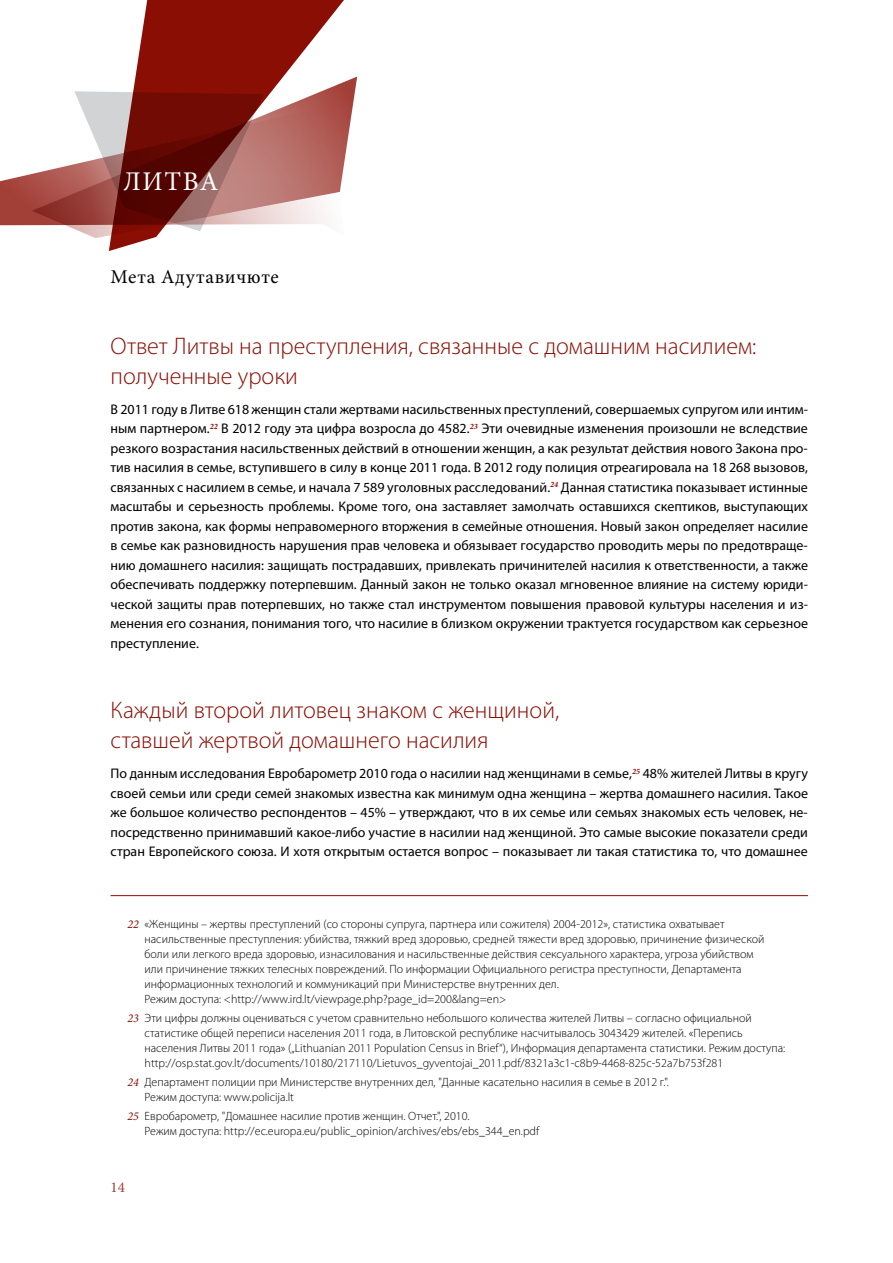
<style>
.page{position:relative;width:893px;height:1263px;background:#fff}
.page>*{position:absolute;margin:0;border:0;box-sizing:border-box;transform-origin:0 0}
.t1{font:27px "Minion Pro";letter-spacing:.06em;color:#fff}
.t2{font:300 24px/30px "Myriad Pro";color:#8b0e04}
.t3{font:19.5px "Minion Pro";letter-spacing:.035em;color:#000}
.t4{font:15px "Minion Pro";color:#a23f36}
.t5{font:13.95px/19.5px "Myriad Pro";color:#000;text-align:justify}
.t6{font:300 12px/15px "Myriad Pro";color:#000}
.s1{font-family:"Minion Pro";font-weight:400;font-style:italic;color:#8b0e04}
</style>
<div class="page">
<svg style="left:109px;top:0;width:249px;height:251px;fill:#8b0e04"></svg>
<svg style="left:0;top:104px;width:344px;height:132px"></svg>
<svg style="left:74px;top:91px;width:190px;height:140px;background:#93524e"></svg>
<hr style="left:111px;top:895px;width:697px;height:1px;background:#8b0e04">
<h1 class="t1" style="left:123px;top:163px;width:96px">ЛИТВА</h1>
<h3 class="t3" style="left:111px;top:264px;width:170px">Мета Адутавичюте</h3>
<h2 class="t2" style="left:111px;top:331px;width:647px">Ответ Литвы на преступления, связанные с домашним насилием: полученные уроки</h2>
<p class="t5" style="left:111px;top:399px;width:699px">В 2011 году в Литве 618 женщин стали жертвами насильственных преступлений, совершаемых супругом или интим&shy;ным партнером.<sup>22</sup> В 2012 году эта цифра возросла до 4582.<sup>23</sup> Эти очевидные изменения произошли не вследствие резкого возрастания насильственных действий в отношении женщин, а как результат действия нового Закона про&shy;тив насилия в семье, вступившего в силу в конце 2011 года. В 2012 году полиция отреагировала на 18 268 вызовов, связанных с насилием в семье, и начала 7 589 уголовных расследований.<sup>24</sup> Данная статистика показывает истинные масштабы и серьезность проблемы. Кроме того, она заставляет замолчать оставшихся скептиков, выступающих против закона, как формы неправомерного вторжения в семейные отношения. Новый закон определяет насилие в семье как разновидность нарушения прав человека и обязывает государство проводить меры по предотвраще&shy;нию домашнего насилия: защищать пострадавших, привлекать причинителей насилия к ответственности, а также обеспечивать поддержку потерпевшим. Данный закон не только оказал мгновенное влияние на систему юриди&shy;ческой защиты прав потерпевших, но также стал инструментом повышения правовой культуры населения и из&shy;менения его сознания, понимания того, что насилие в близком окружении трактуется государством как серьезное преступление.</p>
<h2 class="t2" style="left:111px;top:696px;width:450px">Каждый второй литовец знаком с женщиной, ставшей жертвой домашнего насилия</h2>
<p class="t5" style="left:111px;top:764px;width:699px">По данным исследования Евробарометр 2010 года о насилии над женщинами в семье,<sup>25</sup> 48% жителей Литвы в кругу своей семьи или среди семей знакомых известна как минимум одна женщина – жертва домашнего насилия. Такое же большое количество респондентов – 45% – утверждают, что в их семье или семьях знакомых есть человек, не&shy;посредственно принимавший какое-либо участие в насилии над женщиной. Это самые высокие показатели среди стран Европейского союза. И хотя открытым остается вопрос – показывает ли такая статистика то, что домашнее</p>
<p class="t6" style="left:145px;top:916px;width:621px;text-indent:-17px"><span class="s1">22</span> «Женщины – жертвы преступлений (со стороны супруга, партнера или сожителя) 2004-2012», статистика охватывает насильственные преступления: убийства, тяжкий вред здоровью, средней тяжести вред здоровью, причинение физической боли или легкого вреда здоровью, изнасилования и насильственные действия сексуального характера, угроза убийством или причинение тяжких телесных повреждений. По информации Официального регистра преступности, Департамента информационных технологий и коммуникаций при Министерстве внутренних дел.<br>Режим доступа: &lt;http://www.ird.lt/viewpage.php?page_id=200&amp;lang=en&gt;</p>
<p class="t6" style="left:145px;top:1010px;width:642px;text-indent:-17px"><span class="s1">23</span> Эти цифры должны оцениваться с учетом сравнительно небольшого количества жителей Литвы – согласно официальной статистике общей переписи населения 2011 года, в Литовской республике насчитывалось 3043429 жителей. «Перепись населения Литвы 2011 года» („Lithuanian 2011 Population Census in Brief“), Информация департамента статистики. Режим доступа: http://osp.stat.gov.lt/documents/10180/217110/Lietuvos_gyventojai_2011.pdf/8321a3c1-c8b9-4468-825c-52a7b753f281</p>
<p class="t6" style="left:145px;top:1075px;width:526px;text-indent:-17px"><span class="s1">24</span> Департамент полиции при Министерстве внутренних дел, "Данные касательно насилия в семье в 2012 г.".<br>Режим доступа: www.policija.lt</p>
<p class="t6" style="left:145px;top:1109px;width:396px;text-indent:-17px"><span class="s1">25</span> Евробарометр, "Домашнее насилие против женщин. Отчет.", 2010.<br>Режим доступа: http://ec.europa.eu/public_opinion/archives/ebs/ebs_344_en.pdf</p>
<p class="t4" style="left:111px;top:1177px;width:16px">14</p>
</div>
